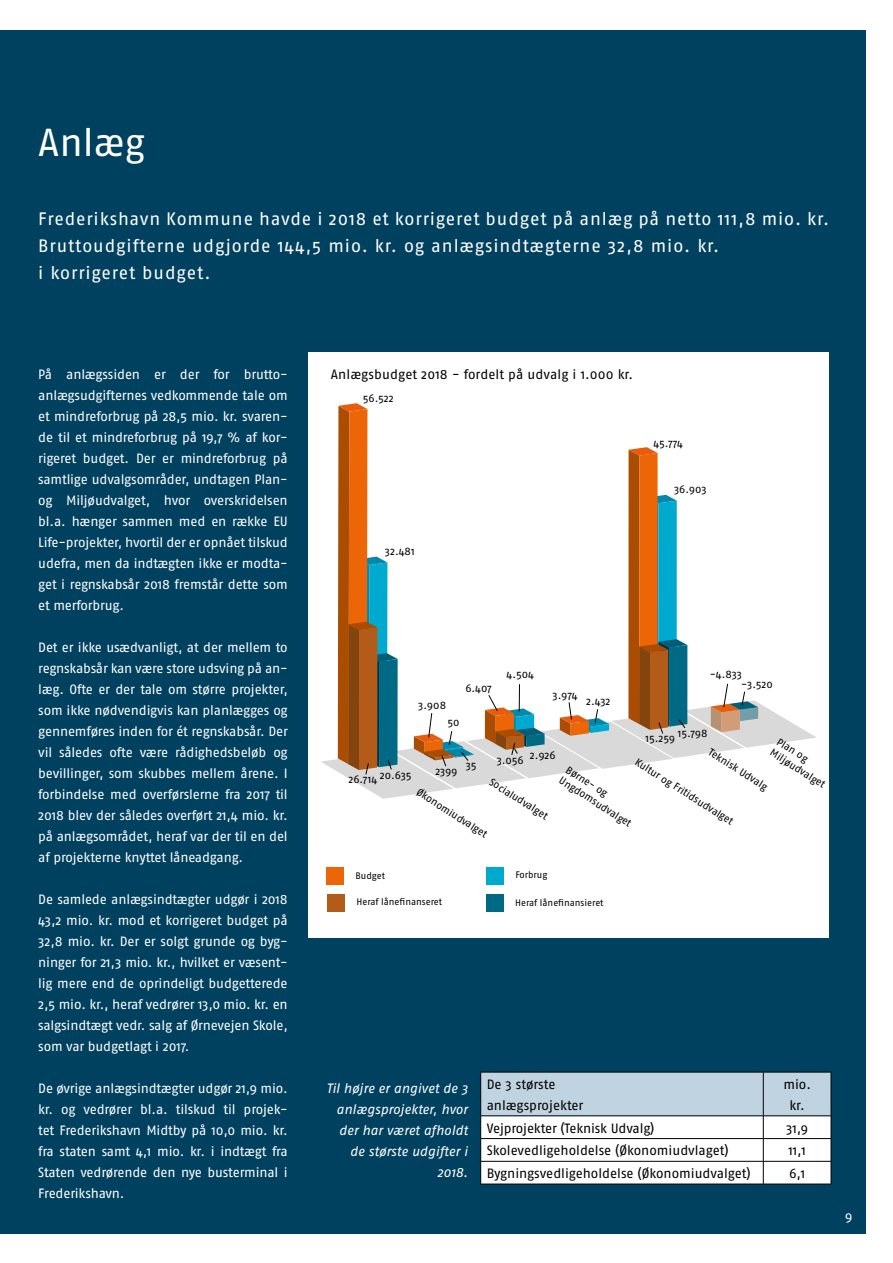
<style>
.page{position:relative;width:893px;height:1263px;background:#fff}
.page>*{position:absolute;margin:0;border:0;box-sizing:border-box;transform-origin:0 0}
.H1_øvrige_sider{font:39px "Fago Pro";letter-spacing:-.005em;color:#fff}
.overskrifter{font:18px/27px "Fago Pro";letter-spacing:.045em;color:#fff}
.Brød_øvrig{font:13.5px/21px "Fago Pro";letter-spacing:-.015em;color:#fff;text-align:justify}
.brødtekst{font:13.5px/21px "Fago Pro";letter-spacing:-.005em;color:#000}
.t1{font:italic 13.5px/21px "Fago Pro";letter-spacing:-.005em;color:#fff;text-align:right}
.t2{font:10.95px/10.2px "Fago Pro";letter-spacing:-.01em;color:#000}
.t3{font:10.5px/12.5px "Fago Pro";color:#000}
.t4{font:9.45px "Fago Pro";letter-spacing:-.005em;color:#000}
</style>
<div class="page">
<div style="left:0;top:30px;width:865px;height:1203px;background:#00415f"></div>
<hr style="left:480px;top:1184px;width:283px;height:1px;background:#000">
<hr style="left:763px;top:1184px;width:68px;height:1px;background:#000">
<svg style="left:480px;top:1072px;width:352px;height:112px;background:#dce2e6"></svg>
<div style="left:596px;top:1078px;width:132px;height:32px;background:#bfd3e1"></div>
<div style="left:308px;top:352px;width:521px;height:586px;background:#fff"></div>
<div style="left:326px;top:867px;width:18px;height:18px;background:#ec6608"></div>
<div style="left:327px;top:894px;width:18px;height:18px;background:#b35c1a"></div>
<div style="left:486px;top:867px;width:18px;height:18px;background:#00a9ce"></div>
<div style="left:486px;top:894px;width:18px;height:18px;background:#006984"></div>
<svg style="left:321px;top:403px;width:495px;height:396px"></svg>
<h1 class="H1_øvrige_sider" style="left:38px;top:119px;width:108px">Anlæg</h1>
<p class="overskrifter" style="left:38px;top:205px;width:792px">Frederikshavn Kommune havde i 2018 et korrigeret budget på anlæg på netto 111,8 mio. kr.<br>Bruttoudgifterne udgjorde 144,5 mio. kr. og anlægsindtægterne 32,8 mio. kr.</p>
<p class="overskrifter" style="left:38px;top:259px;width:174px">i korrigeret budget.</p>
<p class="Brød_øvrig" style="left:38px;top:364px;width:251px;text-align:left">På anlægssiden er der for brutto&shy;anlægsudgifternes vedkommende tale om et mindreforbrug på 28,5 mio. kr. svaren&shy;de til et mindreforbrug på 19,7 % af kor&shy;rigeret budget. Der er mindreforbrug på samtlige udvalgsområder, undtagen Plan&shy;og Miljøudvalget, hvor overskridelsen bl.a. hænger sammen med en række EU Life-projekter, hvortil der er opnået tilskud udefra, men da indtægten ikke er modta&shy;get i regnskabsår 2018 fremstår dette som et merforbrug.</p>
<p class="Brød_øvrig" style="left:38px;top:637px;width:251px">Det er ikke usædvanligt, at der mellem to regnskabsår kan være store udsving på an&shy;læg. Ofte er der tale om større projekter, som ikke nødvendigvis kan planlægges og gennemføres inden for ét regnskabsår. Der vil således ofte være rådighedsbeløb og bevillinger, som skubbes mellem årene. I forbindelse med overførslerne fra 2017 til 2018 blev der således overført 21,4 mio. kr. på anlægsområdet, heraf var der til en del af projekterne knyttet låneadgang.</p>
<p class="Brød_øvrig" style="left:38px;top:889px;width:251px">De samlede anlægsindtægter udgør i 2018<br>43,2 mio. kr. mod et korrigeret budget på 32,8 mio. kr. Der er solgt grunde og byg&shy;ninger for 21,3 mio. kr., hvilket er væsent&shy;lig mere end de oprindeligt budgetterede 2,5 mio. kr., heraf vedrører 13,0 mio. kr. en salgsindtægt vedr. salg af Ørnevejen Skole, som var budgetlagt i 2017.</p>
<p class="Brød_øvrig" style="left:38px;top:1078px;width:251px">De øvrige anlægsindtægter udgør 21,9 mio. kr. og vedrører bl.a. tilskud til projek&shy;tet Frederikshavn Midtby på 10,0 mio. kr. fra staten samt 4,1 mio. kr. i indtægt fra Staten vedrørende den nye busterminal i Frederikshavn.</p>
<p class="t1" style="left:327px;top:1078px;width:143px">Til højre er angivet de 3 anlægsprojekter, hvor der har været afholdt de største udgifter i<br>2018.</p>
<p class="brødtekst" style="left:487px;top:1073px;width:98px">De 3 største anlægsprojekter</p>
<p class="brødtekst" style="left:783px;top:1073px;width:29px;text-align:center">mio. kr.</p>
<p class="brødtekst" style="left:331px;top:364px;width:304px">Anlægsbudget 2018 - fordelt på udvalg i 1.000 kr.</p>
<p class="t2" style="left:363px;top:393px;width:33px">56.522</p>
<p class="t2" style="left:653px;top:438px;width:31px">45.774</p>
<p class="t2" style="left:674px;top:484px;width:34px">36.903</p>
<p class="t2" style="left:385px;top:546px;width:31px">32.481</p>
<p class="t2" style="left:741px;top:669px;width:33px;text-indent:-31px">-4.833 -3.520</p>
<p class="t2" style="left:507px;top:669px;width:29px">4.504</p>
<p class="t2" style="left:465px;top:683px;width:28px">6.407</p>
<p class="t2" style="left:552px;top:690px;width:27px">3.974</p>
<p class="t2" style="left:586px;top:696px;width:26px">2.432</p>
<p class="t2" style="left:418px;top:700px;width:29px">3.908</p>
<p class="t2" style="left:447px;top:717px;width:14px">50</p>
<p class="t2" style="left:678px;top:728px;width:31px">15.798</p>
<p class="t2" style="left:646px;top:733px;width:31px">15.259</p>
<p class="t3" style="left:713px;top:745px;width:70px;rotate:33deg">Teknisk Udvalg</p>
<p class="t3" style="left:781px;top:735px;width:65px;rotate:33deg">Plan og<br>Miljøudvalget</p>
<p class="t2" style="left:497px;top:752px;width:61px">3.056 2.926</p>
<p class="t3" style="left:421px;top:785px;width:83px;rotate:33deg">Økonomiudvalget</p>
<p class="t3" style="left:494px;top:775px;width:68px;rotate:33deg">Socialudvalget</p>
<p class="t3" style="left:570px;top:763px;width:85px;rotate:33deg">Børne- og<br>Ungdomsudvalget</p>
<p class="t3" style="left:640px;top:755px;width:116px;rotate:33deg">Kultur og Fritidsudvalget</p>
<p class="t2" style="left:466px;top:760px;width:12px">35</p>
<p class="t2" style="left:435px;top:766px;width:24px">2399</p>
<p class="t2" style="left:348px;top:772px;width:65px">26.714 20.635</p>
<p class="t4" style="left:515px;top:869px;width:34px">Forbrug</p>
<p class="t4" style="left:515px;top:897px;width:90px">Heraf lånefinansieret</p>
<p class="t4" style="left:355px;top:870px;width:31px">Budget</p>
<p class="t4" style="left:356px;top:896px;width:87px">Heraf lånefinanseret</p>
<p class="brødtekst" style="left:487px;top:1117px;width:169px">Vejprojekter (Teknisk Udvalg)</p>
<p class="brødtekst" style="left:786px;top:1117px;width:24px">31,9</p>
<p class="brødtekst" style="left:487px;top:1140px;width:244px">Skolevedligeholdelse (Økonomiudvlaget)</p>
<p class="brødtekst" style="left:788px;top:1140px;width:19px">11,1</p>
<p class="brødtekst" style="left:487px;top:1163px;width:266px">Bygningsvedligeholdelse (Økonomiudvalget)</p>
<p class="brødtekst" style="left:789px;top:1163px;width:18px">6,1</p>
<p class="Brød_øvrig" style="left:845px;top:1206px;width:9px">9</p>
</div>
